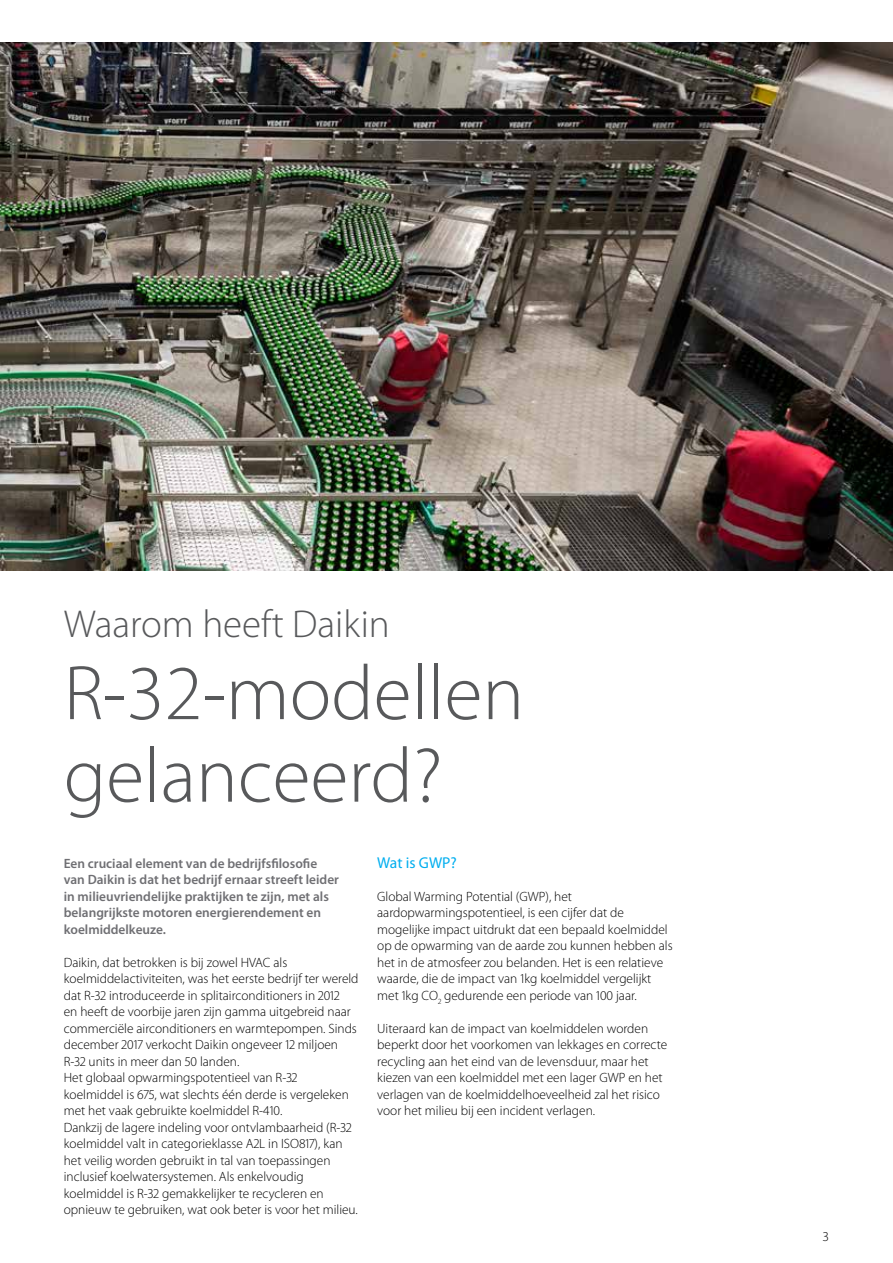
<style>
.page{position:relative;width:893px;height:1263px;background:#fff}
.page>*{position:absolute;margin:0;border:0;box-sizing:border-box;transform-origin:0 0}
.t1{font:300 78px/82.5px "Myriad Pro";color:#58595b}
.t2{font:300 39px "Myriad Pro";color:#58595b}
.t3{font:15.75px "Myriad Pro";color:#00aeef}
.t4{font:300 13.5px/16.5px "Myriad Pro";color:#000}
.t5{font:600 13.5px/16.5px "Myriad Pro";color:#6f6f73}
</style>
<div class="page">
<img style="left:0;top:43px;width:893px;height:528px">
<h2 class="t2" style="left:64px;top:602px;width:327px">Waarom heeft Daikin</h2>
<h1 class="t1" style="left:64px;top:653px;width:462px">R-32-modellen gelanceerd?</h1>
<p class="t5" style="left:64px;top:854px;width:277px">Een cruciaal element van de bedrijfsfilosofie van Daikin is dat het bedrijf ernaar streeft leider in milieuvriendelijke praktijken te zijn, met als belangrijkste motoren energierendement en koelmiddelkeuze.</p>
<p class="t4" style="left:64px;top:954px;width:296px">Daikin, dat betrokken is bij zowel HVAC als koelmiddelactiviteiten, was het eerste bedrijf ter wereld dat R-32 introduceerde in splitairconditioners in 2012<br>en heeft de voorbije jaren zijn gamma uitgebreid naar commerciële airconditioners en warmtepompen. Sinds december 2017 verkocht Daikin ongeveer 12 miljoen R-32 units in meer dan 50 landen.<br>Het globaal opwarmingspotentieel van R-32 koelmiddel is 675, wat slechts één derde is vergeleken met het vaak gebruikte koelmiddel R-410.<br>Dankzij de lagere indeling voor ontvlambaarheid (R-32 koelmiddel valt in categorieklasse A2L in ISO817), kan het veilig worden gebruikt in tal van toepassingen inclusief koelwatersystemen. Als enkelvoudig koelmiddel is R-32 gemakkelijker te recycleren en opnieuw te gebruiken, wat ook beter is voor het milieu.</p>
<p class="t3" style="left:377px;top:853px;width:81px">Wat is GWP?</p>
<p class="t4" style="left:377px;top:888px;width:297px">Global Warming Potential (GWP), het aardopwarmingspotentieel, is een cijfer dat de mogelijke impact uitdrukt dat een bepaald koelmiddel op de opwarming van de aarde zou kunnen hebben als het in de atmosfeer zou belanden. Het is een relatieve waarde, die de impact van 1kg koelmiddel vergelijkt met 1kg CO<sub>2</sub> gedurende een periode van 100 jaar.</p>
<p class="t4" style="left:377px;top:1020px;width:291px">Uiteraard kan de impact van koelmiddelen worden beperkt door het voorkomen van lekkages en correcte recycling aan het eind van de levensduur, maar het kiezen van een koelmiddel met een lager GWP en het verlagen van de koelmiddelhoeveelheid zal het risico voor het milieu bij een incident verlagen.</p>
<p class="t4" style="left:823px;top:1228px;width:8px">3</p>
</div>
